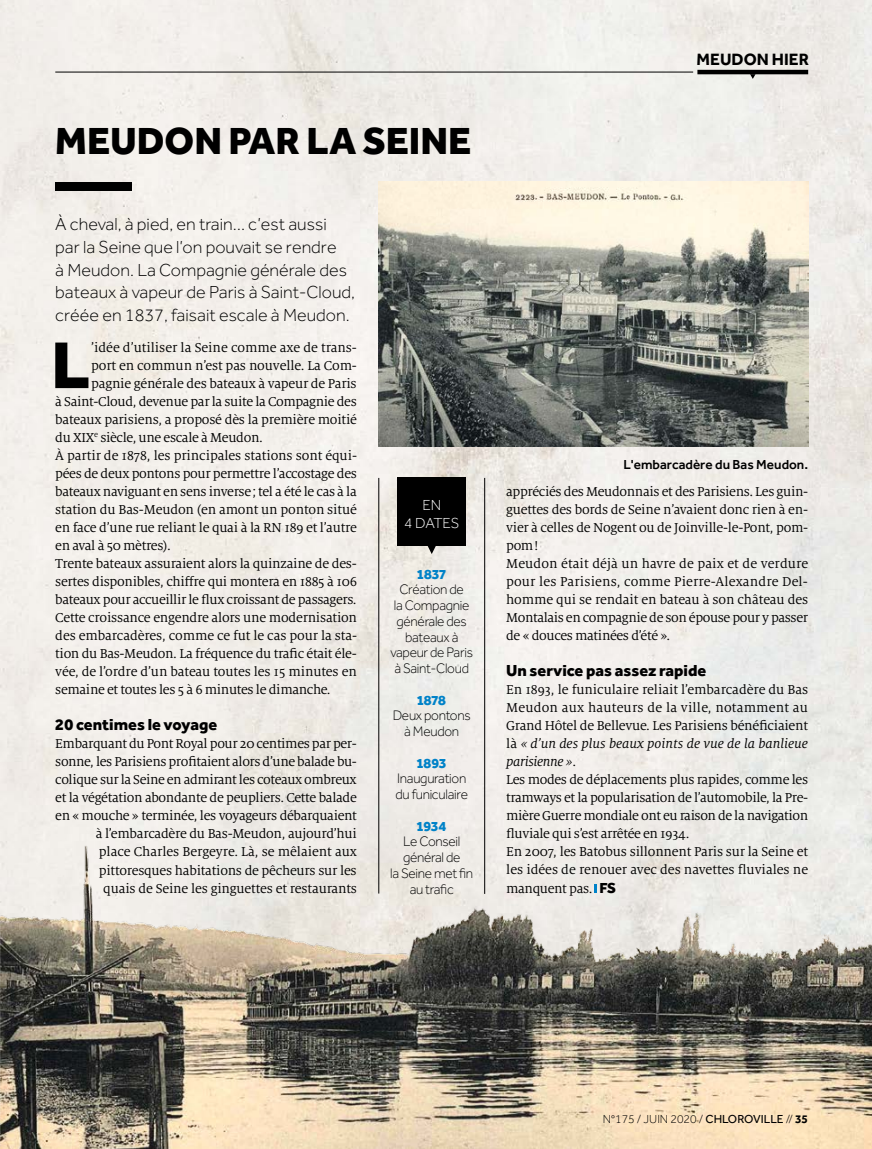
<style>
.page{position:relative;width:872px;height:1149px;background:#fff}
.page>*{position:absolute;margin:0;border:0;box-sizing:border-box;transform-origin:0 0}
.t1{font:800 68.25px "Effra";color:#000}
.t2{font:800 39px "Effra";color:#000}
.t3{font:300 18px/22.5px "Effra";color:#000}
.t4{font:700 16.95px "Effra";color:#000}
.t5{font:800 16.5px "Effra";color:#000}
.t6{font:300 15px/18px "Effra";color:#fff;text-align:center}
.t7{font:14.25px/18px "Milo Serif OT";letter-spacing:-.02em;color:#000}
.t8{font:300 14.25px/15.8px "Effra";letter-spacing:-.02em;color:#000;text-align:center;scale:.96 1}
.t9{font:800 14.25px "Effra";letter-spacing:-.015em;color:#0082c8}
.t10{font:500 13.5px "Effra";color:#000}
.t11{font:300 12px "Effra";color:#000}
.s1{font-style:italic}
.s2{font-family:"Effra";font-weight:800;font-size:15px}
.s3{font-weight:400}
.s4{font-weight:700}
</style>
<div class="page">
<img style="left:0;top:0;width:872px;height:830px">
<hr style="left:55px;top:72px;width:638px;height:1px;background:#000">
<hr style="left:697px;top:70px;width:111px;height:4px;background:#000">
<svg style="left:750px;top:74px;width:5px;height:5px"></svg>
<div style="left:55px;top:183px;width:77px;height:8px;background:#000"></div>
<img style="left:0;top:830px;width:872px;height:318px">
<img style="left:378px;top:181px;width:430px;height:265px">
<hr style="left:378px;top:478px;width:1px;height:415px;background:#000">
<hr style="left:484px;top:478px;width:1px;height:415px;background:#000">
<div style="left:398px;top:478px;width:68px;height:68px;background:#000"></div>
<svg style="left:427px;top:546px;width:9px;height:8px"></svg>
<h2 class="t2" style="left:55px;top:116px;width:417px">MEUDON PAR LA SEINE</h2>
<p class="t3" style="left:55px;top:213px;width:301px">À cheval, à pied, en train… c’est aussi par la Seine que l’on pouvait se rendre<br>à Meudon. La Compagnie générale des bateaux à vapeur de Paris à Saint-Cloud, créée en 1837, faisait escale à Meudon.</p>
<h1 class="t1" style="left:51px;top:323px;width:40px">L</h1>
<p class="t7" style="left:91px;top:339px;width:267px">’idée d’utiliser la Seine comme axe de trans-</p>
<p class="t7" style="left:91px;top:357px;width:267px">port en commun n’est pas nouvelle. La Com-</p>
<p class="t7" style="left:91px;top:375px;width:267px">pagnie générale des bateaux à vapeur de Paris</p>
<p class="t7" style="left:55px;top:393px;width:303px">à Saint-Cloud, devenue par la suite la Compagnie des</p>
<p class="t7" style="left:55px;top:411px;width:303px">bateaux parisiens, a proposé dès la première moitié</p>
<p class="t7" style="left:55px;top:429px;width:209px">du XIX<sup>e</sup> siècle, une escale à Meudon.</p>
<p class="t7" style="left:55px;top:447px;width:303px">À partir de 1878, les principales stations sont équi-</p>
<p class="t7" style="left:55px;top:465px;width:303px">pées de deux pontons pour permettre l’accostage des</p>
<p class="t7" style="left:55px;top:483px;width:303px">bateaux naviguant en sens inverse; tel a été le cas à la</p>
<p class="t7" style="left:55px;top:501px;width:303px">station du Bas-Meudon (en amont un ponton situé</p>
<p class="t7" style="left:55px;top:519px;width:303px">en face d’une rue reliant le quai à la RN 189 et l’autre</p>
<p class="t7" style="left:55px;top:537px;width:117px">en aval à 50 mètres).</p>
<p class="t7" style="left:55px;top:555px;width:303px">Trente bateaux assuraient alors la quinzaine de des-</p>
<p class="t7" style="left:55px;top:573px;width:303px">sertes disponibles, chiffre qui montera en 1885 à 106</p>
<p class="t7" style="left:55px;top:591px;width:303px">bateaux pour accueillir le flux croissant de passagers.</p>
<p class="t7" style="left:55px;top:609px;width:303px">Cette croissance engendre alors une modernisation</p>
<p class="t7" style="left:55px;top:627px;width:303px">des embarcadères, comme ce fut le cas pour la sta-</p>
<p class="t7" style="left:55px;top:645px;width:303px">tion du Bas-Meudon. La fréquence du trafic était éle-</p>
<p class="t7" style="left:55px;top:663px;width:303px">vée, de l’ordre d’un bateau toutes les 15 minutes en</p>
<p class="t7" style="left:55px;top:681px;width:277px">semaine et toutes les 5 à 6 minutes le dimanche.</p>
<p class="t5" style="left:55px;top:714px;width:163px">20 centimes le voyage</p>
<p class="t7" style="left:55px;top:735px;width:303px;text-align:right">Embarquant du Pont Royal pour 20 centimes par per&shy;sonne, les Parisiens profitaient alors d’une balade bu&shy;colique sur la Seine en admirant les coteaux ombreux et la végétation abondante de peupliers. Cette balade en « mouche » terminée, les voyageurs débarquaient à l’embarcadère du Bas-Meudon, aujourd’hui<br>place Charles Bergeyre. Là, se mêlaient aux pittoresques habitations de pêcheurs sur les<br>quais de Seine les ginguettes et restaurants</p>
<p class="t6" style="left:404px;top:495px;width:56px">EN<br>4 DATES</p>
<p class="t9" style="left:417px;top:564px;width:31px">1837</p>
<p class="t8" style="left:390px;top:581px;width:87px">Création de<br>la Compagnie générale des bateaux à vapeur de Paris à Saint-Cloud</p>
<p class="t9" style="left:417px;top:690px;width:31px">1878</p>
<p class="t8" style="left:393px;top:707px;width:83px">Deux pontons à Meudon</p>
<p class="t9" style="left:417px;top:753px;width:31px">1893</p>
<p class="t8" style="left:395px;top:770px;width:77px;text-align:left">Inauguration du funiculaire</p>
<p class="t9" style="left:417px;top:816px;width:31px">1934</p>
<p class="t8" style="left:390px;top:833px;width:88px">Le Conseil général de<br>la Seine met fin au trafic</p>
<p class="t4" style="left:696px;top:49px;width:114px">MEUDON HIER</p>
<p class="t10" style="left:623px;top:456px;width:186px">L'embarcadère du Bas Meudon.</p>
<p class="t7" style="left:506px;top:483px;width:304px">appréciés des Meudonnais et des Parisiens. Les guin&shy;guettes des bords de Seine n’avaient donc rien à en&shy;vier à celles de Nogent ou de Joinville-le-Pont, pom&shy;pom!<br>Meudon était déjà un havre de paix et de verdure pour les Parisiens, comme Pierre-Alexandre Del&shy;homme qui se rendait en bateau à son château des Montalais en compagnie de son épouse pour y passer de « douces matinées d’été ».</p>
<p class="t5" style="left:506px;top:660px;width:202px">Un service pas assez rapide</p>
<p class="t7" style="left:506px;top:681px;width:303px">En 1893, le funiculaire reliait l’embarcadère du Bas Meudon aux hauteurs de la ville, notamment au Grand Hôtel de Bellevue. Les Parisiens bénéficiaient là <span class="s1">« d’un des plus beaux points de vue de la banlieue parisienne »</span>.<br>Les modes de déplacements plus rapides, comme les tramways et la popularisation de l’automobile, la Pre&shy;mière Guerre mondiale ont eu raison de la navigation fluviale qui s’est arrêtée en 1934.<br>En 2007, les Batobus sillonnent Paris sur la Seine et les idées de renouer avec des navettes fluviales ne manquent pas. <span class="s2">FS</span></p>
<p class="t11" style="left:603px;top:1111px;width:207px">N°175 / JUIN 2020 / <span class="s3">CHLOROVILLE</span> // <span class="s4">35</span></p>
</div>
